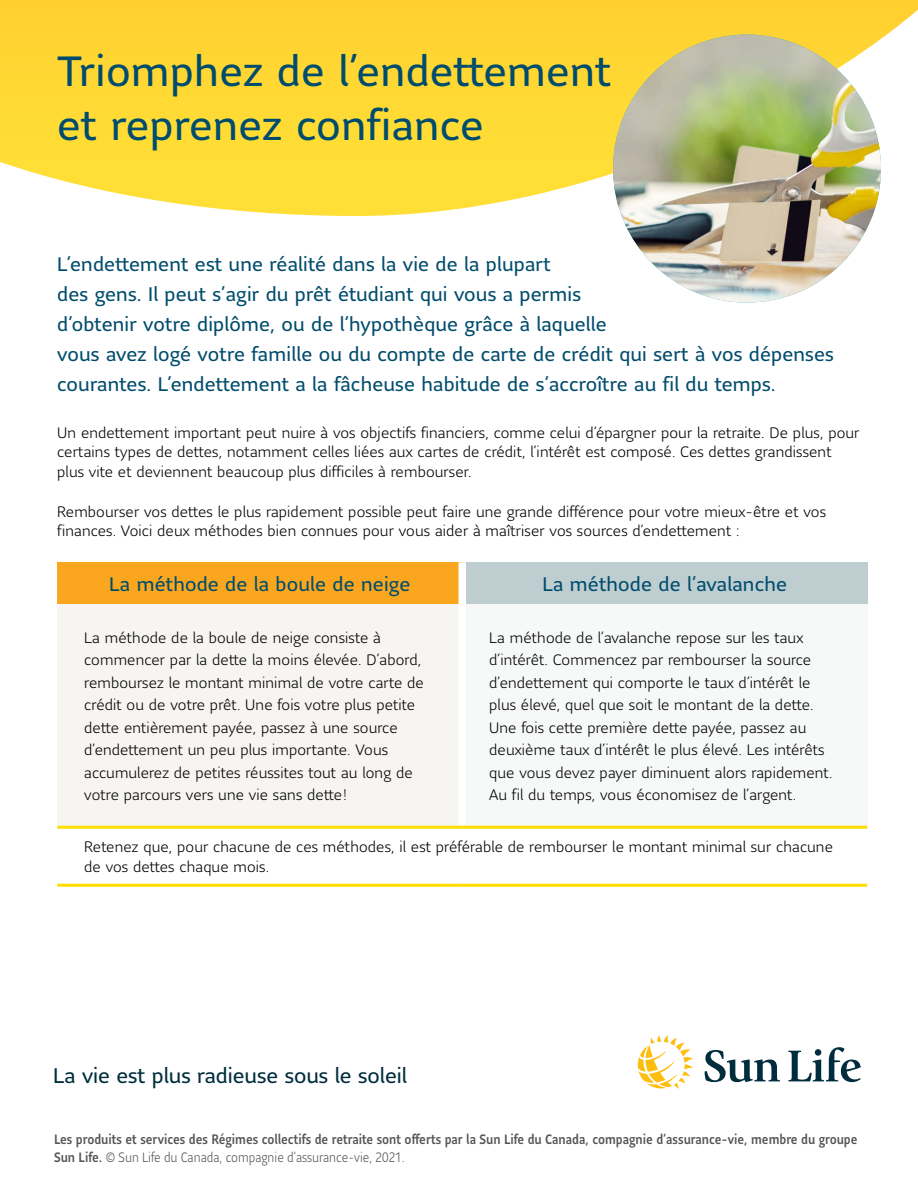
<style>
.page{position:relative;width:918px;height:1188px;background:#fff}
.page>*{position:absolute;margin:0;border:0;box-sizing:border-box;transform-origin:0 0}
.t1{font:42px/54px "Sun Life Sans";letter-spacing:.01em;color:#004c6c}
.t2{font:21px "Sun Life Sans";color:#002d3d}
.t3{font:19.5px/30px "Sun Life Sans";letter-spacing:.01em;color:#004c6c}
.t4{font:300 15px/22.5px "Sun Life Sans";letter-spacing:.01em;color:#000}
.t5{font:500 13.5px/18px "Sun Life Sans Condensed";color:#555}
.s1{font-weight:300}
</style>
<div class="page">
<svg style="left:0;top:0;width:918px;height:216px;background:#fedc4c"></svg>
<img style="left:613px;top:35px;width:268px;height:268px;border-radius:134px">
<div style="left:57px;top:562px;width:405px;height:42px;background:#faa61f"></div>
<div style="left:462px;top:562px;width:405px;height:42px;background:#becdd0"></div>
<div style="left:57px;top:604px;width:405px;height:223px;background:#f7f5f2"></div>
<div style="left:462px;top:604px;width:405px;height:223px;background:#f7f9f8"></div>
<div style="left:458px;top:562px;width:8px;height:42px;background:#fff"></div>
<div style="left:458px;top:604px;width:8px;height:222px;background:#fff"></div>
<hr style="left:57px;top:826px;width:405px;height:3px;background:#fd0">
<hr style="left:462px;top:826px;width:405px;height:3px;background:#fd0">
<hr style="left:57px;top:884px;width:405px;height:3px;background:#fd0">
<hr style="left:462px;top:884px;width:405px;height:3px;background:#fd0">
<svg style="left:705px;top:1050px;width:75px;height:32px"></svg>
<svg style="left:788px;top:1047px;width:73px;height:35px"></svg>
<svg style="left:638px;top:1035px;width:55px;height:54px"></svg>
<h1 class="t1" style="left:57px;top:43px;width:556px">Triomphez de l’endettement et reprenez confiance</h1>
<p class="t3" style="left:57px;top:249px;width:778px">L’endettement est une réalité dans la vie de la plupart<br>des gens. Il peut s’agir du prêt étudiant qui vous a permis<br>d’obtenir votre diplôme, ou de l’hypothèque grâce à laquelle<br>vous avez logé votre famille ou du compte de carte de crédit qui sert à vos dépenses courantes. L’endettement a la fâcheuse habitude de s’accroître au fil du temps.</p>
<p class="t4" style="left:57px;top:422px;width:804px;line-height:19.5px">Un endettement important peut nuire à vos objectifs financiers, comme celui d’épargner pour la retraite. De plus, pour certains types de dettes, notamment celles liées aux cartes de crédit, l’intérêt est composé. Ces dettes grandissent plus vite et deviennent beaucoup plus difficiles à rembourser.</p>
<p class="t4" style="left:57px;top:501px;width:770px;line-height:19.5px">Rembourser vos dettes le plus rapidement possible peut faire une grande différence pour votre mieux-être et vos finances. Voici deux méthodes bien connues pour vous aider à maîtriser vos sources d’endettement :</p>
<h3 class="t3" style="left:109px;top:568px;width:303px">La méthode de la boule de neige</h3>
<h3 class="t3" style="left:542px;top:568px;width:246px">La méthode de l’avalanche</h3>
<p class="t4" style="left:84px;top:626px;width:341px">La méthode de la boule de neige consiste à commencer par la dette la moins élevée. D’abord, remboursez le montant minimal de votre carte de crédit ou de votre prêt. Une fois votre plus petite dette entièrement payée, passez à une source d’endettement un peu plus importante. Vous accumulerez de petites réussites tout au long de votre parcours vers une vie sans dette!</p>
<p class="t4" style="left:489px;top:626px;width:345px">La méthode de l’avalanche repose sur les taux d’intérêt. Commencez par rembourser la source d’endettement qui comporte le taux d’intérêt le plus élevé, quel que soit le montant de la dette.<br>Une fois cette première dette payée, passez au deuxième taux d’intérêt le plus élevé. Les intérêts que vous devez payer diminuent alors rapidement.<br>Au fil du temps, vous économisez de l’argent.</p>
<p class="t4" style="left:84px;top:837px;width:750px;line-height:19.5px">Retenez que, pour chacune de ces méthodes, il est préférable de rembourser le montant minimal sur chacune de vos dettes chaque mois.</p>
<h2 class="t2" style="left:53px;top:1061px;width:356px">La vie est plus radieuse sous le soleil</h2>
<p class="t5" style="left:54px;top:1130px;width:805px">Les produits et services des Régimes collectifs de retraite sont offerts par la Sun Life du Canada, compagnie d’assurance-vie, membre du groupe<br>Sun Life. <span class="s1">© Sun Life du Canada, compagnie d’assurance-vie, 2021.</span></p>
</div>
